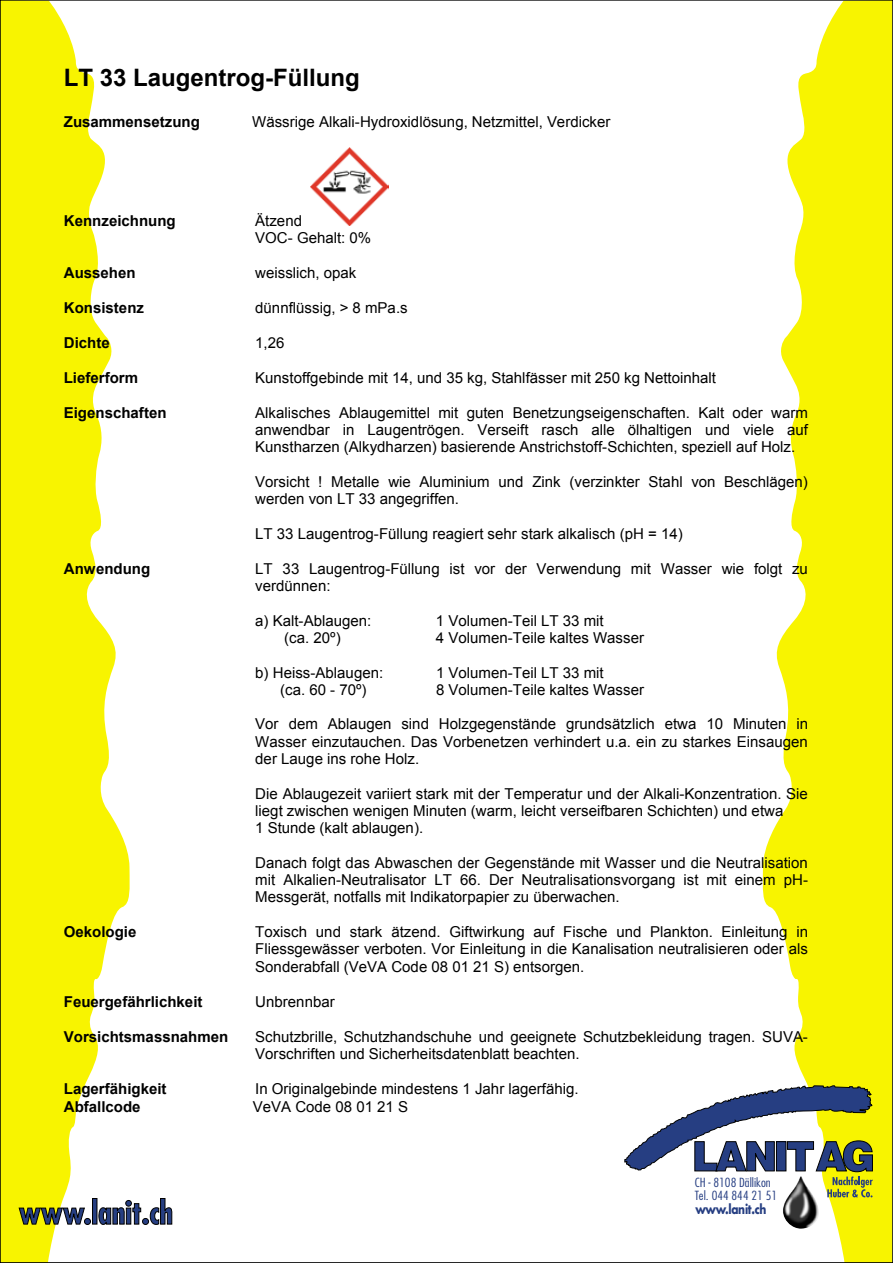
<style>
.page{position:relative;width:893px;height:1263px;background:#fff}
.page>*{position:absolute;margin:0;border:0;box-sizing:border-box;transform-origin:0 0}
.t1{font:700 24px "Arial";color:#000}
.t2{font:15px/17.2px "Arial";color:#000}
.t3{font:700 15px "Arial";color:#000}
.t4{font:700 12.9px "Futura Std";letter-spacing:-.025em;color:#263e82;scale:.81 1}
.t5{font:300 condensed 12.3px "Futura Std";color:#263e82;scale:1.12 1}
</style>
<div class="page">
<svg style="left:3px;top:3px;width:127px;height:1257px;fill:#f8f400"></svg>
<svg style="left:762px;top:3px;width:128px;height:1257px;fill:#f8f400"></svg>
<svg style="left:19px;top:1208px;width:66px;height:16px"></svg>
<div style="left:84px;top:1218px;width:7px;height:6px;background:#263e82;border-radius:50%"></div>
<div style="left:84px;top:1218px;width:7px;height:7px;border:1px solid #000;border-radius:50%"></div>
<hr style="left:93px;top:1198px;width:4px;height:26px;background:#263e82">
<div style="left:92px;top:1198px;width:5px;height:26px;border:1px solid #000"></div>
<svg style="left:99px;top:1198px;width:73px;height:27px"></svg>
<img style="left:783px;top:1197px;width:36px;height:32px">
<svg style="left:624px;top:1085px;width:249px;height:112px"></svg>
<img style="left:310px;top:148px;width:78px;height:78px">
<h1 class="t1" style="left:64px;top:62px;width:297px">LT 33 Laugentrog-Füllung</h1>
<p class="t3" style="left:64px;top:112px;width:138px">Zusammensetzung</p>
<p class="t2" style="left:252px;top:113px;width:360px">Wässrige Alkali-Hydroxidlösung, Netzmittel, Verdicker</p>
<p class="t3" style="left:64px;top:210px;width:113px">Kennzeichnung</p>
<p class="t2" style="left:255px;top:212px;width:118px">Ätzend<br>VOC- Gehalt: 0%</p>
<p class="t3" style="left:64px;top:263px;width:73px">Aussehen</p>
<p class="t2" style="left:255px;top:264px;width:103px">weisslich, opak</p>
<p class="t3" style="left:64px;top:298px;width:82px">Konsistenz</p>
<p class="t2" style="left:255px;top:299px;width:154px">dünnflüssig, &gt; 8 mPa.s</p>
<p class="t3" style="left:64px;top:333px;width:47px">Dichte</p>
<p class="t2" style="left:255px;top:334px;width:31px">1,26</p>
<p class="t3" style="left:64px;top:368px;width:76px">Lieferform</p>
<p class="t2" style="left:255px;top:369px;width:462px">Kunstoffgebinde mit 14, und 35 kg, Stahlfässer mit 250 kg Nettoinhalt</p>
<p class="t3" style="left:64px;top:403px;width:104px">Eigenschaften</p>
<p class="t2" style="left:255px;top:404px;width:554px;text-align:justify">Alkalisches Ablaugemittel mit guten Benetzungseigenschaften. Kalt oder warm anwendbar in Laugentrögen. Verseift rasch alle ölhaltigen und viele auf Kunstharzen (Alkydharzen) basierende Anstrichstoff-Schichten, speziell auf Holz.</p>
<p class="t2" style="left:255px;top:473px;width:554px">Vorsicht ! Metalle wie Aluminium und Zink (verzinkter Stahl von Beschlägen) werden von LT 33 angegriffen.</p>
<p class="t2" style="left:255px;top:525px;width:429px">LT 33 Laugentrog-Füllung reagiert sehr stark alkalisch (pH = 14)</p>
<p class="t3" style="left:64px;top:558px;width:88px">Anwendung</p>
<p class="t2" style="left:255px;top:560px;width:554px">LT 33 Laugentrog-Füllung ist vor der Verwendung mit Wasser wie folgt zu verdünnen:</p>
<p class="t2" style="left:255px;top:612px;width:118px">a) Kalt-Ablaugen:</p>
<p class="t2" style="left:436px;top:612px;width:169px">1 Volumen-Teil LT 33 mit</p>
<p class="t2" style="left:284px;top:629px;width:58px">(ca. 20º)</p>
<p class="t2" style="left:436px;top:629px;width:210px">4 Volumen-Teile kaltes Wasser</p>
<p class="t2" style="left:255px;top:664px;width:130px">b) Heiss-Ablaugen:</p>
<p class="t2" style="left:436px;top:664px;width:169px">1 Volumen-Teil LT 33 mit</p>
<p class="t2" style="left:280px;top:681px;width:88px">(ca. 60 - 70º)</p>
<p class="t2" style="left:436px;top:681px;width:210px">8 Volumen-Teile kaltes Wasser</p>
<p class="t2" style="left:255px;top:716px;width:554px;text-align:justify">Vor dem Ablaugen sind Holzgegenstände grundsätzlich etwa 10 Minuten in Wasser einzutauchen. Das Vorbenetzen verhindert u.a. ein zu starkes Einsaugen der Lauge ins rohe Holz.</p>
<p class="t2" style="left:255px;top:785px;width:554px">Die Ablaugezeit variiert stark mit der Temperatur und der Alkali-Konzentration. Sie liegt zwischen wenigen Minuten (warm, leicht verseifbaren Schichten) und etwa<br>1 Stunde (kalt ablaugen).</p>
<p class="t2" style="left:255px;top:854px;width:554px;text-align:justify">Danach folgt das Abwaschen der Gegenstände mit Wasser und die Neutralisation mit Alkalien-Neutralisator LT 66. Der Neutralisationsvorgang ist mit einem pH-Messgerät, notfalls mit Indikatorpapier zu überwachen.</p>
<p class="t3" style="left:64px;top:922px;width:74px">Oekologie</p>
<p class="t2" style="left:255px;top:923px;width:554px;text-align:justify">Toxisch und stark ätzend. Giftwirkung auf Fische und Plankton. Einleitung in Fliessgewässer verboten. Vor Einleitung in die Kanalisation neutralisieren oder als Sonderabfall (VeVA Code 08 01 21 S) entsorgen.</p>
<p class="t3" style="left:64px;top:992px;width:140px">Feuergefährlichkeit</p>
<p class="t2" style="left:255px;top:993px;width:81px">Unbrennbar</p>
<p class="t3" style="left:64px;top:1026px;width:166px">Vorsichtsmassnahmen</p>
<p class="t2" style="left:255px;top:1028px;width:554px">Schutzbrille, Schutzhandschuhe und geeignete Schutzbekleidung tragen. SUVA-<br>Vorschriften und Sicherheitsdatenblatt beachten.</p>
<p class="t3" style="left:64px;top:1079px;width:104px">Lagerfähigkeit</p>
<p class="t2" style="left:255px;top:1080px;width:325px">In Originalgebinde mindestens 1 Jahr lagerfähig.</p>
<p class="t3" style="left:64px;top:1096px;width:78px">Abfallcode</p>
<p class="t2" style="left:253px;top:1098px;width:157px">VeVA Code 08 01 21 S</p>
<p class="t5" style="left:695px;top:1175px;width:69px">CH - 8108 Dällikon</p>
<p class="t4" style="left:695px;top:1201px;width:89px">www.lanit.ch</p>
<p class="t5" style="left:695px;top:1188px;width:75px">Tel. 044 844 21 51</p>
</div>
